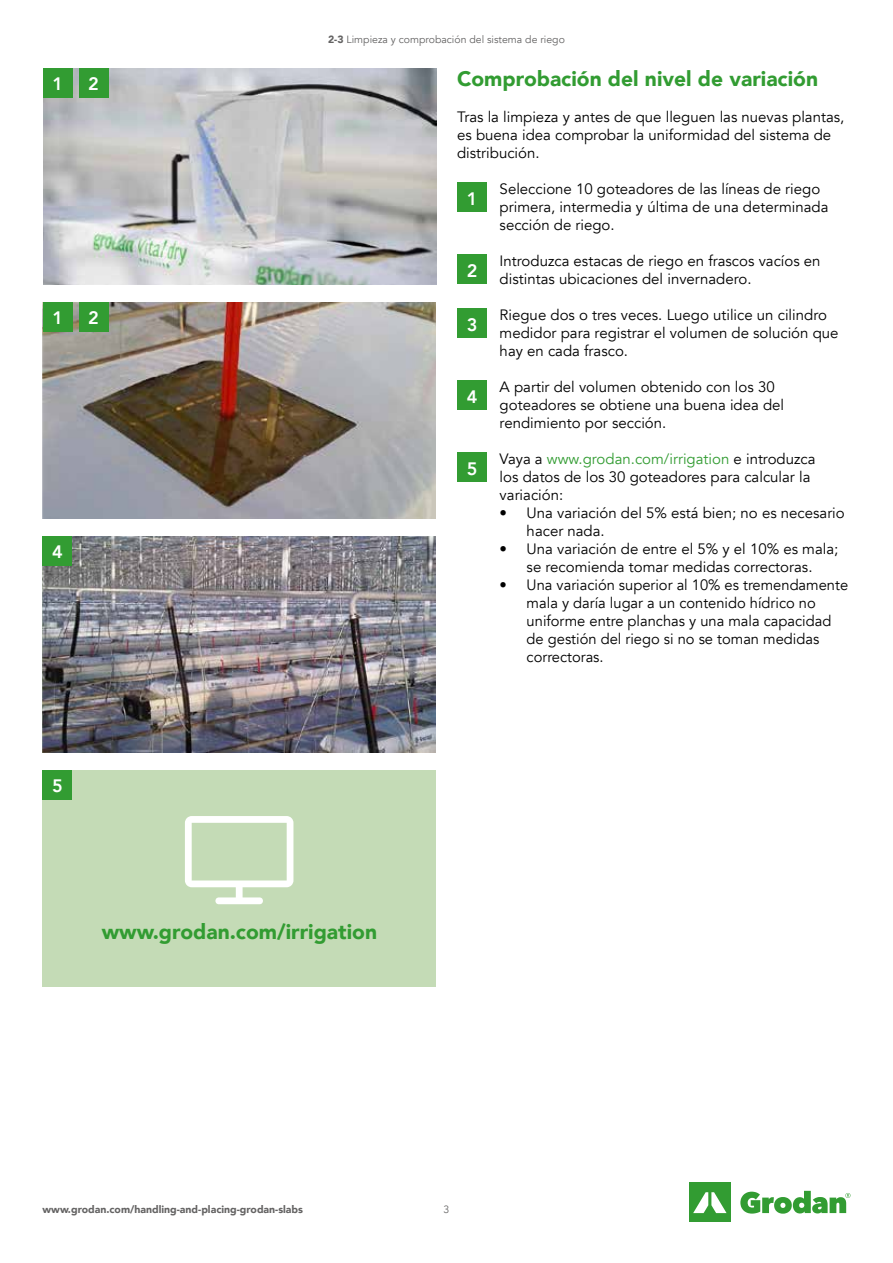
<style>
.page{position:relative;width:893px;height:1263px;background:#fff}
.page>*{position:absolute;margin:0;border:0;box-sizing:border-box;transform-origin:0 0}
.t1{font:900 21px "Avenir";color:#329c32}
.t2{font:800 18px "Avenir";color:#fff}
.t3{font:15px/18px "Avenir";color:#000}
.t4{font:900 10.5px "Avenir";color:#646363}
.t5{font:10.5px "Avenir";color:#646363}
.s1{font-weight:900}
.s2{color:#329c32}
</style>
<div class="page">
<div style="left:689px;top:1182px;width:42px;height:40px;background:#329c32"></div>
<svg style="left:693px;top:1192px;width:33px;height:21px"></svg>
<svg style="left:740px;top:1191px;width:110px;height:23px"></svg>
<img style="left:43px;top:68px;width:393px;height:216px">
<div style="left:43px;top:770px;width:393px;height:216px;background:#c4dbb6"></div>
<img style="left:43px;top:302px;width:393px;height:216px">
<img style="left:43px;top:536px;width:393px;height:216px">
<div style="left:79px;top:68px;width:29px;height:30px;background:#329c32"></div>
<div style="left:79px;top:302px;width:29px;height:30px;background:#329c32"></div>
<div style="left:43px;top:536px;width:29px;height:30px;background:#329c32"></div>
<div style="left:43px;top:770px;width:29px;height:30px;background:#329c32"></div>
<div style="left:457px;top:182px;width:30px;height:30px;background:#329c32"></div>
<div style="left:457px;top:254px;width:30px;height:30px;background:#329c32"></div>
<div style="left:457px;top:308px;width:30px;height:30px;background:#329c32"></div>
<div style="left:457px;top:380px;width:30px;height:30px;background:#329c32"></div>
<div style="left:457px;top:452px;width:30px;height:30px;background:#329c32"></div>
<div style="left:43px;top:68px;width:30px;height:30px;background:#329c32"></div>
<div style="left:43px;top:302px;width:30px;height:30px;background:#329c32"></div>
<svg style="left:185px;top:816px;width:108px;height:88px"></svg>
<p class="t2" style="left:53px;top:70px;width:12px">1</p>
<p class="t2" style="left:88px;top:70px;width:12px">2</p>
<p class="t2" style="left:53px;top:304px;width:12px">1</p>
<p class="t2" style="left:88px;top:304px;width:12px">2</p>
<p class="t2" style="left:52px;top:538px;width:12px">4</p>
<p class="t2" style="left:52px;top:772px;width:12px">5</p>
<p class="t5" style="left:328px;top:33px;width:238px"><span class="s1">2-3</span> Limpieza y comprobación del sistema de riego</p>
<h1 class="t1" style="left:457px;top:61px;width:362px">Comprobación del nivel de variación</h1>
<p class="t3" style="left:457px;top:108px;width:389px">Tras la limpieza y antes de que lleguen las nuevas plantas, es buena idea comprobar la uniformidad del sistema de distribución.</p>
<p class="t3" style="left:500px;top:180px;width:330px">Seleccione 10 goteadores de las líneas de riego primera, intermedia y última de una determinada sección de riego.</p>
<p class="t3" style="left:500px;top:252px;width:322px">Introduzca estacas de riego en frascos vacíos en distintas ubicaciones del invernadero.</p>
<p class="t3" style="left:500px;top:306px;width:340px">Riegue dos o tres veces. Luego utilice un cilindro medidor para registrar el volumen de solución que hay en cada frasco.</p>
<p class="t3" style="left:500px;top:378px;width:286px">A partir del volumen obtenido con los 30 goteadores se obtiene una buena idea del rendimiento por sección.</p>
<p class="t3" style="left:500px;top:450px;width:317px">Vaya a <span class="s2">www.grodan.com/irrigation</span> e introduzca los datos de los 30 goteadores para calcular la variación:</p>
<p class="t3" style="left:527px;top:504px;width:320px;text-indent:-27px">• Una variación del 5% está bien; no es necesario hacer nada.</p>
<p class="t3" style="left:500px;top:540px;width:340px;text-align:center">• Una variación de entre el 5% y el 10% es mala; se recomienda tomar medidas correctoras.</p>
<p class="t3" style="left:527px;top:576px;width:323px;text-indent:-27px">• Una variación superior al 10% es tremendamente mala y daría lugar a un contenido hídrico no uniforme entre planchas y una mala capacidad de gestión del riego si no se toman medidas correctoras.</p>
<p class="t2" style="left:467px;top:184px;width:12px">1</p>
<p class="t2" style="left:467px;top:256px;width:12px">2</p>
<p class="t2" style="left:467px;top:310px;width:12px">3</p>
<p class="t2" style="left:467px;top:382px;width:12px">4</p>
<p class="t2" style="left:467px;top:454px;width:12px">5</p>
<h1 class="t1" style="left:102px;top:914px;width:277px">www.grodan.com/irrigation</h1>
<p class="t4" style="left:43px;top:1200px;width:262px">www.grodan.com/handling-and-placing-grodan-slabs</p>
<p class="t5" style="left:444px;top:1203px;width:7px">3</p>
</div>
